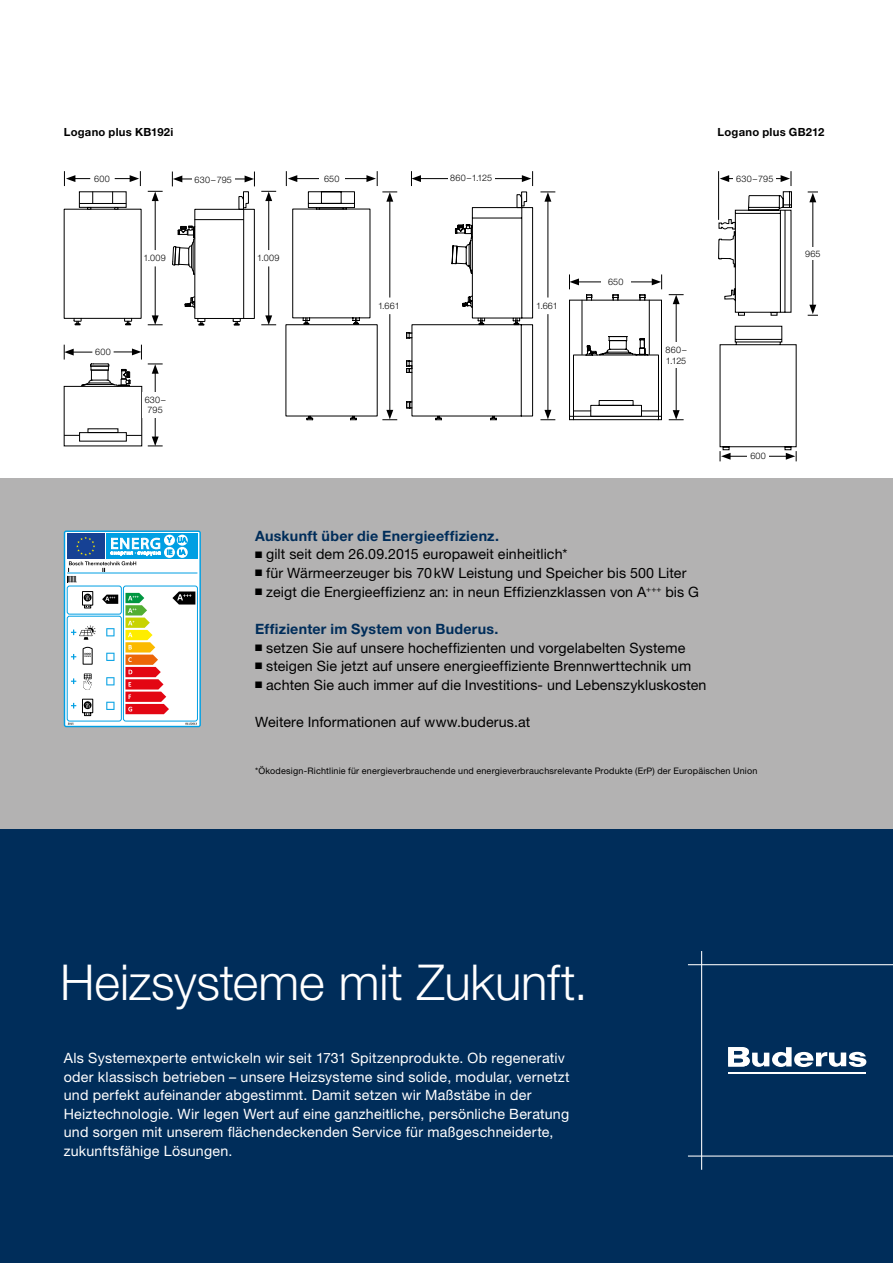
<style>
.page{position:relative;width:893px;height:1263px;background:#fff}
.page>*{position:absolute;margin:0;border:0;box-sizing:border-box;transform-origin:0 0}
.t1{font:300 49.5px "Helvetica Neue LT Pro";letter-spacing:-.005em;color:#fff}
.t2{font:14.25px "Helvetica Neue LT Pro";letter-spacing:.005em;color:#000}
.t3{font:14.25px/18.6px "Helvetica Neue LT Pro";letter-spacing:.015em;color:#fff}
.t4{font:700 14.25px "Helvetica Neue LT Pro";letter-spacing:.015em;color:#002d5a}
.t5{font:700 11.25px "Helvetica Neue LT Pro";letter-spacing:.025em;color:#000}
.t6{font:9px "Helvetica Neue LT Pro";letter-spacing:.02em;color:#000}
.t7{font:300 9px/10.5px "Helvetica Neue LT Pro";letter-spacing:.025em;color:#000;text-align:center}
</style>
<div class="page">
<div style="left:0;top:478px;width:893px;height:351px;background:#b3b2b2"></div>
<div style="left:0;top:829px;width:893px;height:434px;background:#002d5a"></div>
<svg style="left:64px;top:530px;width:137px;height:197px;background:#c6d0d5"></svg>
<hr style="left:688px;top:964px;width:205px;height:1px;background:#fff">
<hr style="left:688px;top:1155px;width:205px;height:1px;background:#fff">
<hr style="left:701px;top:951px;width:1px;height:219px;background:#fff">
<hr style="left:728px;top:1072px;width:138px;height:2px;background:#fff">
<svg style="left:728px;top:1047px;width:138px;height:20px"></svg>
<hr style="left:812px;top:258px;width:1px;height:49px;background:#000">
<svg style="left:808px;top:305px;width:10px;height:11px"></svg>
<hr style="left:812px;top:200px;width:1px;height:49px;background:#000">
<svg style="left:808px;top:192px;width:10px;height:10px"></svg>
<div style="left:804px;top:247px;width:17px;height:13px;background:#fff"></div>
<svg style="left:719px;top:325px;width:78px;height:136px"></svg>
<div style="left:747px;top:452px;width:22px;height:8px;background:#fff"></div>
<svg style="left:73px;top:319px;width:9px;height:7px"></svg>
<svg style="left:124px;top:318px;width:8px;height:8px"></svg>
<div style="left:79px;top:191px;width:48px;height:17px;border:1px solid #000"></div>
<hr style="left:79px;top:203px;width:47px;height:1px;background:#000">
<svg style="left:87px;top:192px;width:6px;height:17px"></svg>
<svg style="left:112px;top:192px;width:6px;height:17px"></svg>
<svg style="left:64px;top:171px;width:26px;height:15px"></svg>
<svg style="left:115px;top:171px;width:26px;height:15px"></svg>
<hr style="left:155px;top:266px;width:1px;height:52px;background:#000">
<svg style="left:148px;top:315px;width:15px;height:10px"></svg>
<hr style="left:155px;top:199px;width:1px;height:51px;background:#000">
<svg style="left:148px;top:191px;width:15px;height:10px"></svg>
<hr style="left:268px;top:266px;width:1px;height:52px;background:#000">
<svg style="left:261px;top:315px;width:15px;height:10px"></svg>
<hr style="left:268px;top:199px;width:1px;height:51px;background:#000">
<svg style="left:261px;top:191px;width:15px;height:10px"></svg>
<div style="left:79px;top:432px;width:48px;height:9px;border:1px solid #000"></div>
<div style="left:88px;top:428px;width:30px;height:5px;border:1px solid #000"></div>
<svg style="left:64px;top:435px;width:16px;height:1px"></svg>
<svg style="left:126px;top:435px;width:16px;height:1px"></svg>
<svg style="left:64px;top:345px;width:78px;height:46px"></svg>
<svg style="left:148px;top:418px;width:15px;height:28px"></svg>
<svg style="left:148px;top:364px;width:15px;height:28px"></svg>
<div style="left:194px;top:209px;width:61px;height:110px;border:1px solid #000"></div>
<hr style="left:195px;top:219px;width:48px;height:1px;background:#000">
<hr style="left:243px;top:209px;width:1px;height:109px;background:#000">
<svg style="left:197px;top:318px;width:9px;height:8px"></svg>
<svg style="left:232px;top:318px;width:9px;height:8px"></svg>
<hr style="left:180px;top:179px;width:67px;height:1px;background:#000">
<svg style="left:172px;top:171px;width:24px;height:138px"></svg>
<svg style="left:238px;top:172px;width:17px;height:38px"></svg>
<div style="left:192px;top:167px;width:42px;height:25px;background:#fff"></div>
<svg style="left:350px;top:416px;width:7px;height:4px"></svg>
<svg style="left:307px;top:416px;width:6px;height:4px"></svg>
<hr style="left:389px;top:314px;width:1px;height:98px;background:#000">
<svg style="left:382px;top:410px;width:15px;height:10px"></svg>
<svg style="left:286px;top:171px;width:111px;height:154px"></svg>
<hr style="left:547px;top:314px;width:1px;height:98px;background:#000">
<svg style="left:540px;top:410px;width:15px;height:10px"></svg>
<hr style="left:547px;top:199px;width:1px;height:98px;background:#000">
<svg style="left:540px;top:192px;width:15px;height:10px"></svg>
<svg style="left:406px;top:171px;width:127px;height:249px"></svg>
<div style="left:319px;top:172px;width:26px;height:13px;background:#fff"></div>
<svg style="left:718px;top:171px;width:74px;height:145px"></svg>
<div style="left:733px;top:172px;width:43px;height:13px;background:#fff"></div>
<div style="left:448px;top:172px;width:47px;height:12px;background:#fff"></div>
<svg style="left:569px;top:274px;width:93px;height:146px"></svg>
<div style="left:601px;top:275px;width:30px;height:13px;background:#fff"></div>
<hr style="left:676px;top:302px;width:1px;height:45px;background:#000">
<svg style="left:669px;top:294px;width:15px;height:10px"></svg>
<hr style="left:676px;top:364px;width:1px;height:48px;background:#000">
<svg style="left:669px;top:410px;width:15px;height:10px"></svg>
<div style="left:663px;top:343px;width:26px;height:25px;background:#fff"></div>
<p class="t5" style="left:64px;top:124px;width:111px">Logano plus KB192i</p>
<p class="t5" style="left:718px;top:124px;width:108px">Logano plus GB212</p>
<p class="t7" style="left:94px;top:173px;width:17px">600</p>
<p class="t7" style="left:95px;top:347px;width:17px">600</p>
<p class="t7" style="left:195px;top:174px;width:39px">630–795</p>
<p class="t7" style="left:144px;top:253px;width:24px">1.009</p>
<p class="t7" style="left:257px;top:253px;width:24px">1.009</p>
<p class="t7" style="left:145px;top:394px;width:23px">630–<br>795</p>
<p class="t7" style="left:324px;top:173px;width:17px">650</p>
<p class="t7" style="left:450px;top:173px;width:43px">860–1.125</p>
<p class="t7" style="left:736px;top:173px;width:39px">630–795</p>
<p class="t7" style="left:378px;top:300px;width:23px">1.661</p>
<p class="t7" style="left:536px;top:300px;width:23px">1.661</p>
<p class="t7" style="left:608px;top:276px;width:17px">650</p>
<p class="t7" style="left:666px;top:345px;width:23px;text-align:left">860–<br>1.125</p>
<p class="t7" style="left:750px;top:451px;width:17px">600</p>
<p class="t4" style="left:255px;top:527px;width:245px">Auskunft über die Energieeffizienz.</p>
<p class="t2" style="left:255px;top:545px;width:314px">■ gilt seit dem 26.09.2015 europaweit einheitlich*</p>
<p class="t2" style="left:255px;top:564px;width:433px">■ für Wärmeerzeuger bis 70kW Leistung und Speicher bis 500 Liter</p>
<p class="t2" style="left:255px;top:583px;width:445px">■ zeigt die Energieeffizienz an: in neun Effizienzklassen von A<sup>+++</sup> bis G</p>
<p class="t4" style="left:255px;top:620px;width:245px">Effizienter im System von Buderus.</p>
<p class="t2" style="left:255px;top:639px;width:432px">■ setzen Sie auf unsere hocheffizienten und vorgelabelten Systeme</p>
<p class="t2" style="left:255px;top:657px;width:437px">■ steigen Sie jetzt auf unsere energieeffiziente Brennwerttechnik um</p>
<p class="t2" style="left:255px;top:676px;width:453px">■ achten Sie auch immer auf die Investitions- und Lebenszykluskosten</p>
<p class="t2" style="left:255px;top:713px;width:277px">Weitere Informationen auf www.buderus.at</p>
<p class="t6" style="left:255px;top:765px;width:504px">*Ökodesign-Richtlinie für energieverbrauchende und energieverbrauchsrelevante Produkte (ErP) der Europäischen Union</p>
<p class="t7" style="left:805px;top:248px;width:17px">965</p>
<h1 class="t1" style="left:60px;top:952px;width:529px">Heizsysteme mit Zukunft.</h1>
<p class="t3" style="left:64px;top:1048px;width:507px">Als Systemexperte entwickeln wir seit 1731 Spitzenprodukte. Ob regenerativ oder klassisch betrieben – unsere Heizsysteme sind solide, modular, vernetzt und perfekt aufeinander abgestimmt. Damit setzen wir Maßstäbe in der Heiztechnologie. Wir legen Wert auf eine ganzheitliche, persönliche Beratung und sorgen mit unserem flächendeckenden Service für maßgeschneiderte, zukunftsfähige Lösungen.</p>
</div>
